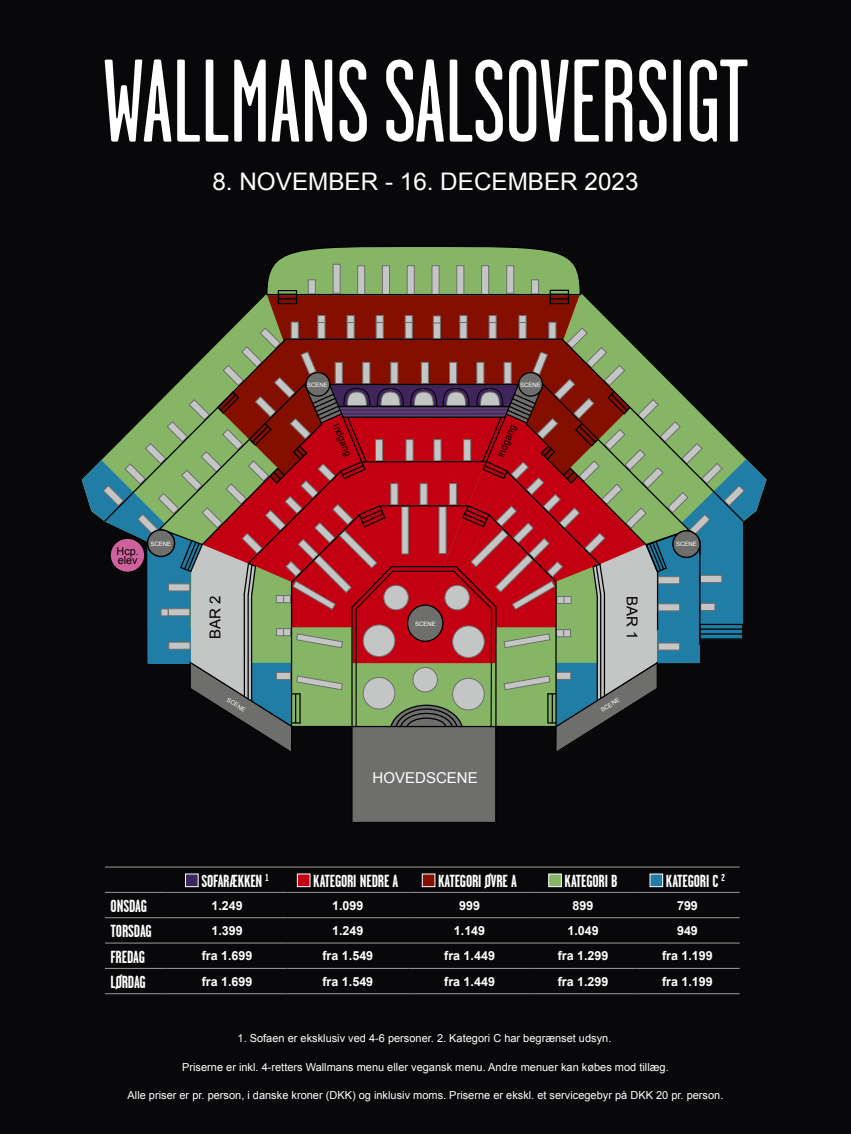
<style>
.page{position:relative;width:851px;height:1134px;background:#fff}
.page>*{position:absolute;margin:0;border:0;box-sizing:border-box;transform-origin:0 0}
.t1{font:117.25px "Garage Gothic";color:#fff}
.t2{font:24.25px "Arial";color:#fff}
.t3{font:700 17.5px "Garage Gothic";letter-spacing:-.01em;color:#fff}
.t4{font:15px "Arial";color:#fff}
.t5{font:15px "Arial";color:#000}
.t6{font:700 12.5px "Arial";color:#fff}
.t7{font:11px "Arial";color:#fff}
.t8{font:10.85px/9.1px "Arial";color:#000}
.t9{font:9.5px "Arial";color:#000}
.t10{font:6px "Arial";color:#fff}
</style>
<div class="page">
<div style="left:0;top:0;width:850px;height:1134px;background:#08080a"></div>
<svg style="left:82px;top:247px;width:684px;height:575px"></svg>
<div style="left:407px;top:605px;width:36px;height:36px;background:#6e6e6d;border-radius:50%"></div>
<div style="left:407px;top:604px;width:36px;height:38px;border:1px solid #000;border-radius:50%"></div>
<div style="left:518px;top:373px;width:24px;height:23px;background:#6e6e6d;border-radius:50%"></div>
<div style="left:518px;top:372px;width:25px;height:25px;border:1px solid #000;border-radius:50%"></div>
<div style="left:672px;top:531px;width:27px;height:26px;background:#6e6e6d;border-radius:50%"></div>
<div style="left:672px;top:530px;width:28px;height:28px;border:1px solid #000;border-radius:50%"></div>
<div style="left:110px;top:538px;width:35px;height:34px;background:#cf629d;border-radius:50%"></div>
<div style="left:109px;top:538px;width:36px;height:35px;border:1px solid #000;border-radius:50%"></div>
<div style="left:306px;top:373px;width:24px;height:23px;background:#6e6e6d;border-radius:50%"></div>
<div style="left:305px;top:372px;width:25px;height:25px;border:1px solid #000;border-radius:50%"></div>
<div style="left:147px;top:530px;width:27px;height:26px;background:#6e6e6d;border-radius:50%"></div>
<div style="left:147px;top:529px;width:28px;height:28px;border:1px solid #000;border-radius:50%"></div>
<hr style="left:105px;top:867px;width:62px;height:1px;background:#9b9b9b">
<hr style="left:167px;top:867px;width:120px;height:1px;background:#9b9b9b">
<hr style="left:287px;top:867px;width:121px;height:1px;background:#9b9b9b">
<hr style="left:408px;top:867px;width:122px;height:1px;background:#9b9b9b">
<hr style="left:530px;top:867px;width:105px;height:1px;background:#9b9b9b">
<hr style="left:635px;top:867px;width:104px;height:1px;background:#9b9b9b">
<hr style="left:105px;top:892px;width:62px;height:1px;background:#9b9b9b">
<hr style="left:167px;top:892px;width:120px;height:1px;background:#9b9b9b">
<hr style="left:287px;top:892px;width:121px;height:1px;background:#9b9b9b">
<hr style="left:408px;top:892px;width:122px;height:1px;background:#9b9b9b">
<hr style="left:530px;top:892px;width:105px;height:1px;background:#9b9b9b">
<hr style="left:635px;top:892px;width:104px;height:1px;background:#9b9b9b">
<hr style="left:105px;top:918px;width:62px;height:1px;background:#9b9b9b">
<hr style="left:167px;top:918px;width:120px;height:1px;background:#9b9b9b">
<hr style="left:287px;top:918px;width:121px;height:1px;background:#9b9b9b">
<hr style="left:408px;top:918px;width:122px;height:1px;background:#9b9b9b">
<hr style="left:530px;top:918px;width:105px;height:1px;background:#9b9b9b">
<hr style="left:635px;top:918px;width:104px;height:1px;background:#9b9b9b">
<hr style="left:105px;top:943px;width:62px;height:1px;background:#9b9b9b">
<hr style="left:167px;top:943px;width:120px;height:1px;background:#9b9b9b">
<hr style="left:287px;top:943px;width:121px;height:1px;background:#9b9b9b">
<hr style="left:408px;top:943px;width:122px;height:1px;background:#9b9b9b">
<hr style="left:530px;top:943px;width:105px;height:1px;background:#9b9b9b">
<hr style="left:635px;top:943px;width:104px;height:1px;background:#9b9b9b">
<hr style="left:105px;top:968px;width:62px;height:1px;background:#9b9b9b">
<hr style="left:167px;top:968px;width:120px;height:1px;background:#9b9b9b">
<hr style="left:287px;top:968px;width:121px;height:1px;background:#9b9b9b">
<hr style="left:408px;top:968px;width:122px;height:1px;background:#9b9b9b">
<hr style="left:530px;top:968px;width:105px;height:1px;background:#9b9b9b">
<hr style="left:635px;top:968px;width:104px;height:1px;background:#9b9b9b">
<hr style="left:105px;top:994px;width:62px;height:1px;background:#9b9b9b">
<hr style="left:167px;top:994px;width:120px;height:1px;background:#9b9b9b">
<hr style="left:287px;top:994px;width:121px;height:1px;background:#9b9b9b">
<hr style="left:408px;top:994px;width:122px;height:1px;background:#9b9b9b">
<hr style="left:530px;top:994px;width:105px;height:1px;background:#9b9b9b">
<hr style="left:635px;top:994px;width:104px;height:1px;background:#9b9b9b">
<div style="left:185px;top:874px;width:13px;height:13px;background:#3c265d;border:1px solid #fff"></div>
<div style="left:297px;top:874px;width:13px;height:13px;background:#c20012;border:1px solid #fff"></div>
<div style="left:422px;top:874px;width:13px;height:13px;background:#840f00;border:1px solid #fff"></div>
<div style="left:548px;top:874px;width:13px;height:13px;background:#86b665;border:1px solid #fff"></div>
<div style="left:650px;top:874px;width:12px;height:13px;background:#1f7da6;border:1px solid #fff"></div>
<h1 class="t1" style="left:103px;top:41px;width:645px">WALLMANS SALSOVERSIGT</h1>
<h2 class="t2" style="left:212px;top:165px;width:427px">8. NOVEMBER - 16. DECEMBER 2023</h2>
<p class="t10" style="left:307px;top:380px;width:22px">SCENE</p>
<p class="t10" style="left:520px;top:380px;width:22px">SCENE</p>
<p class="t8" style="left:116px;top:547px;width:24px">Hcp. elev</p>
<p class="t10" style="left:150px;top:540px;width:22px">SCENE</p>
<p class="t9" style="left:341px;top:421px;width:36px;rotate:68deg">Indgang</p>
<p class="t9" style="left:494px;top:455px;width:36px;rotate:-68deg">Indgang</p>
<h3 class="t5" style="left:205px;top:639px;width:45px;rotate:-90deg">BAR 2</h3>
<h3 class="t5" style="left:642px;top:596px;width:45px;rotate:90deg">BAR 1</h3>
<p class="t10" style="left:415px;top:620px;width:22px">SCENE</p>
<p class="t10" style="left:229px;top:696px;width:22px;rotate:31deg">SCENE</p>
<p class="t10" style="left:599px;top:707px;width:22px;rotate:-31deg">SCENE</p>
<h3 class="t4" style="left:372px;top:768px;width:107px">HOVEDSCENE</h3>
<p class="t10" style="left:676px;top:540px;width:22px">SCENE</p>
<h3 class="t3" style="left:201px;top:870px;width:69px">SOFARÆKKEN <sup>1</sup></h3>
<h3 class="t3" style="left:313px;top:870px;width:87px">KATEGORI NEDRE A</h3>
<h3 class="t3" style="left:438px;top:870px;width:80px">KATEGORI ØVRE A</h3>
<h3 class="t3" style="left:564px;top:870px;width:54px">KATEGORI B</h3>
<h3 class="t3" style="left:665px;top:870px;width:61px">KATEGORI C <sup>2</sup></h3>
<h3 class="t3" style="left:111px;top:895px;width:38px">ONSDAG</h3>
<p class="t6" style="left:211px;top:897px;width:33px">1.249</p>
<p class="t6" style="left:332px;top:897px;width:33px">1.099</p>
<p class="t6" style="left:459px;top:897px;width:22px">999</p>
<p class="t6" style="left:572px;top:897px;width:22px">899</p>
<p class="t6" style="left:677px;top:897px;width:22px">799</p>
<h3 class="t3" style="left:111px;top:920px;width:43px">TORSDAG</h3>
<p class="t6" style="left:211px;top:922px;width:33px">1.399</p>
<p class="t6" style="left:332px;top:922px;width:33px">1.249</p>
<p class="t6" style="left:454px;top:922px;width:33px">1.149</p>
<p class="t6" style="left:567px;top:922px;width:33px">1.049</p>
<p class="t6" style="left:677px;top:922px;width:22px">949</p>
<h3 class="t3" style="left:111px;top:946px;width:36px">FREDAG</h3>
<p class="t6" style="left:202px;top:948px;width:52px">fra 1.699</p>
<p class="t6" style="left:322px;top:948px;width:52px">fra 1.549</p>
<p class="t6" style="left:444px;top:948px;width:52px">fra 1.449</p>
<p class="t6" style="left:557px;top:948px;width:52px">fra 1.299</p>
<p class="t6" style="left:662px;top:948px;width:52px">fra 1.199</p>
<h3 class="t3" style="left:111px;top:971px;width:37px">LØRDAG</h3>
<p class="t6" style="left:202px;top:973px;width:52px">fra 1.699</p>
<p class="t6" style="left:322px;top:973px;width:52px">fra 1.549</p>
<p class="t6" style="left:444px;top:973px;width:52px">fra 1.449</p>
<p class="t6" style="left:557px;top:973px;width:52px">fra 1.299</p>
<p class="t6" style="left:662px;top:973px;width:52px">fra 1.199</p>
<p class="t7" style="left:237px;top:1031px;width:375px">1. Sofaen er eksklusiv ved 4-6 personer. 2. Kategori C har begrænset udsyn.</p>
<p class="t7" style="left:182px;top:1059px;width:488px">Priserne er inkl. 4-retters Wallmans menu eller vegansk menu. Andre menuer kan købes mod tillæg.</p>
<p class="t7" style="left:127px;top:1088px;width:597px">Alle priser er pr. person, i danske kroner (DKK) og inklusiv moms. Priserne er ekskl. et servicegebyr på DKK 20 pr. person.</p>
</div>
